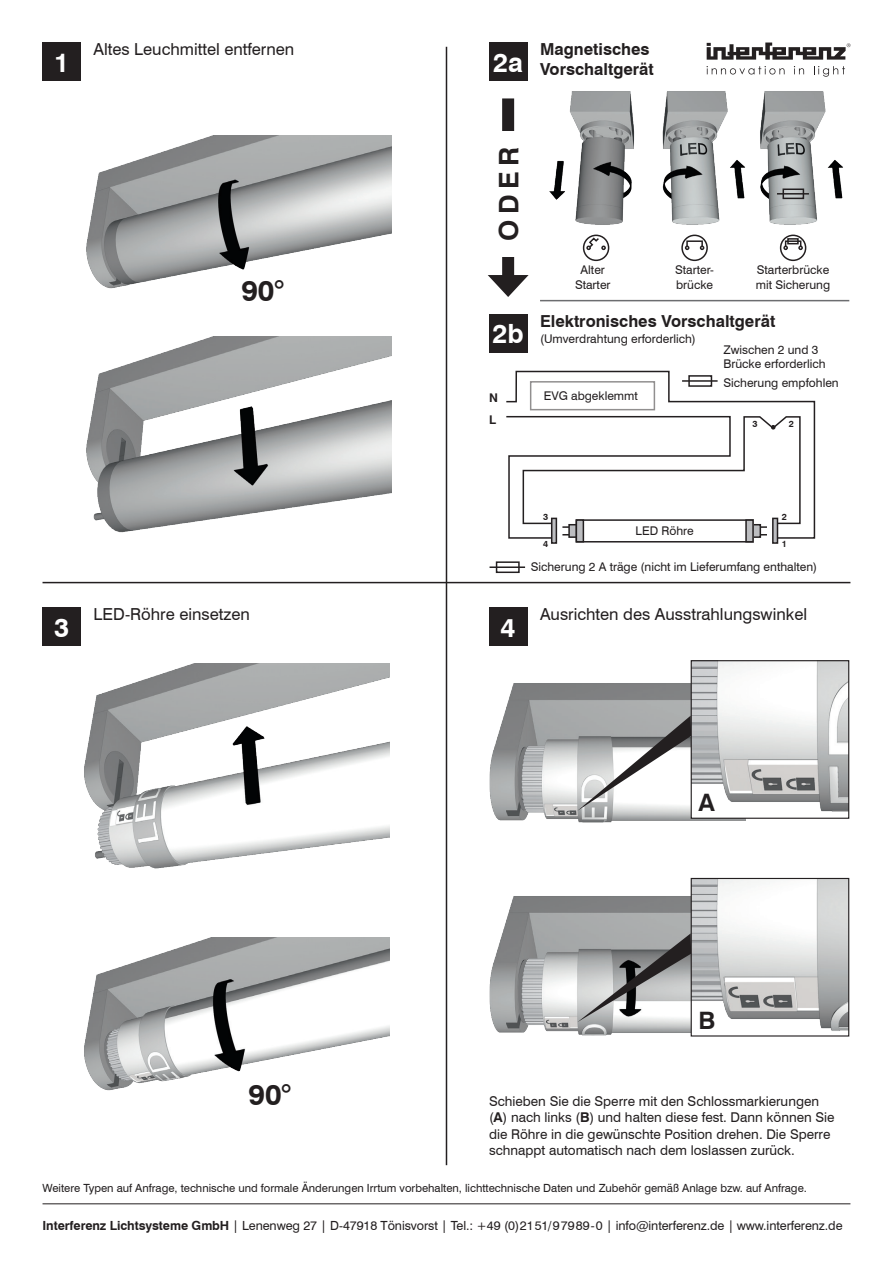
<style>
.page{position:relative;width:893px;height:1263px;background:#fff}
.page>*{position:absolute;margin:0;border:0;box-sizing:border-box;transform-origin:0 0}
.t1{font:700 29.1px "Swiss 721 BT";color:#231f20}
.t2{font:700 27px "Swiss 721 BT";color:#231f20}
.t3{font:700 26.55px "Swiss 721 BT";color:#fff}
.t4{font:700 24px "Swiss 721 BT";color:#231f20}
.t5{font:16.5px "Swiss 721 BT";color:#231f20}
.t6{font:700 16.5px/20px "Swiss 721 BT";color:#231f20}
.t7{font:13.5px/16.2px "Swiss 721 BT";color:#231f20}
.t8{font:12.6px "Swiss 721 BT";letter-spacing:-.005em;color:#231f20}
.t9{font:12px/14.4px "Swiss 721 BT";color:#231f20}
.t10{font:700 12px/21.5px "Swiss 721 BT";color:#231f20}
.t11{font:11.25px "Swiss 721 BT";color:#231f20}
.t12{font:700 9px "Swiss 721 BT";color:#231f20}
.s1{font-weight:700}
</style>
<div class="page">
<hr style="left:43px;top:1203px;width:807px;height:1px;background:#231f20">
<svg style="left:707px;top:43px;width:143px;height:17px"></svg>
<svg style="left:707px;top:66px;width:78px;height:9px"></svg>
<svg style="left:794px;top:66px;width:10px;height:8px"></svg>
<svg style="left:814px;top:66px;width:31px;height:9px"></svg>
<div style="left:43px;top:43px;width:38px;height:38px;background:#231f20"></div>
<div style="left:43px;top:607px;width:38px;height:39px;background:#231f20"></div>
<div style="left:489px;top:43px;width:38px;height:38px;background:#231f20"></div>
<div style="left:489px;top:314px;width:38px;height:38px;background:#231f20"></div>
<div style="left:489px;top:607px;width:38px;height:39px;background:#231f20"></div>
<img style="left:549px;top:91px;width:196px;height:148px">
<img style="left:760px;top:75px;width:83px;height:164px">
<img style="left:86px;top:135px;width:306px;height:202px">
<img style="left:86px;top:337px;width:306px;height:196px">
<img style="left:84px;top:663px;width:305px;height:206px">
<img style="left:84px;top:938px;width:305px;height:153px">
<img style="left:489px;top:672px;width:257px;height:151px">
<img style="left:693px;top:662px;width:154px;height:155px">
<div style="left:691px;top:660px;width:158px;height:159px;border:1px solid #231f20"></div>
<svg style="left:577px;top:716px;width:114px;height:95px"></svg>
<img style="left:489px;top:885px;width:257px;height:152px">
<img style="left:693px;top:880px;width:154px;height:154px">
<div style="left:691px;top:878px;width:158px;height:158px;border:1px solid #231f20"></div>
<svg style="left:577px;top:933px;width:114px;height:89px;background:#a1a2a2"></svg>
<hr style="left:446px;top:47px;width:1px;height:1118px;background:#231f20">
<hr style="left:43px;top:582px;width:807px;height:1px;background:#231f20">
<hr style="left:540px;top:300px;width:309px;height:1px;background:#6c6d70">
<div style="left:502px;top:98px;width:12px;height:186px;background:#231f20"></div>
<svg style="left:488px;top:275px;width:41px;height:22px"></svg>
<div style="left:479px;top:131px;width:58px;height:125px;background:#fff"></div>
<div style="left:682px;top:235px;width:25px;height:25px;background:#fff;border-radius:50%"></div>
<div style="left:681px;top:235px;width:27px;height:26px;border:2px solid #231f20;border-radius:50%"></div>
<svg style="left:685px;top:246px;width:4px;height:4px"></svg>
<svg style="left:700px;top:246px;width:4px;height:4px"></svg>
<div style="left:686px;top:240px;width:17px;height:7px;border:2px solid #231f20"></div>
<svg style="left:781px;top:235px;width:25px;height:25px"></svg>
<div style="left:780px;top:235px;width:26px;height:26px;border:2px solid #231f20;border-radius:50%"></div>
<svg style="left:783px;top:246px;width:5px;height:4px"></svg>
<svg style="left:798px;top:246px;width:5px;height:4px"></svg>
<div style="left:785px;top:240px;width:16px;height:7px;border:2px solid #231f20"></div>
<div style="left:787px;top:238px;width:12px;height:6px;border:2px solid #231f20"></div>
<div style="left:583px;top:235px;width:26px;height:26px;border:2px solid #231f20;border-radius:50%"></div>
<svg style="left:586px;top:236px;width:20px;height:14px"></svg>
<div style="left:782px;top:188px;width:22px;height:11px;border:2px solid #231f20"></div>
<hr style="left:777px;top:193px;width:32px;height:2px;background:#231f20">
<div style="left:496px;top:561px;width:24px;height:12px;border:2px solid #231f20"></div>
<hr style="left:490px;top:566px;width:35px;height:2px;background:#231f20">
<svg style="left:506px;top:370px;width:310px;height:169px"></svg>
<div style="left:531px;top:382px;width:123px;height:28px;background:#fff"></div>
<div style="left:551px;top:518px;width:6px;height:26px;border:2px solid #231f20"></div>
<div style="left:772px;top:518px;width:6px;height:26px;border:2px solid #231f20"></div>
<div style="left:576px;top:519px;width:178px;height:23px;border:2px solid #231f20"></div>
<div style="left:576px;top:519px;width:8px;height:23px;border:2px solid #231f20"></div>
<div style="left:745px;top:519px;width:9px;height:23px;border:2px solid #231f20"></div>
<div style="left:688px;top:375px;width:24px;height:12px;border:2px solid #231f20"></div>
<hr style="left:682px;top:380px;width:36px;height:2px;background:#231f20">
<svg style="left:506px;top:415px;width:295px;height:124px"></svg>
<h3 class="t3" style="left:54px;top:46px;width:17px">1</h3>
<h3 class="t5" style="left:94px;top:39px;width:202px">Altes Leuchmittel entfernen</h3>
<h1 class="t1" style="left:241px;top:273px;width:44px">90°</h1>
<h3 class="t3" style="left:54px;top:611px;width:17px">3</h3>
<h3 class="t5" style="left:94px;top:604px;width:158px">LED-Röhre einsetzen</h3>
<h1 class="t1" style="left:249px;top:1077px;width:44px">90°</h1>
<h3 class="t3" style="left:493px;top:46px;width:31px">2a</h3>
<h3 class="t6" style="left:540px;top:39px;width:115px">Magnetisches<br>Vorschaltgerät</h3>
<h2 class="t2" style="left:492px;top:241px;width:96px;rotate:-90deg">ODER</h2>
<h3 class="t3" style="left:492px;top:318px;width:33px">2b</h3>
<p class="t10" style="left:489px;top:387px;width:10px">N<br>L</p>
<p class="t9" style="left:575px;top:263px;width:37px;text-align:center">Alter<br>Starter</p>
<p class="t9" style="left:675px;top:263px;width:40px">Starter&shy;brücke</p>
<p class="t9" style="left:756px;top:263px;width:76px">Starterbrücke mit Sicherung</p>
<h3 class="t6" style="left:540px;top:311px;width:237px">Elektronisches Vorschaltgerät</h3>
<p class="t9" style="left:540px;top:332px;width:157px">(Umverdrahtung erforderlich)</p>
<p class="t9" style="left:723px;top:342px;width:103px">Zwischen 2 und 3<br>Brücke erforderlich</p>
<p class="t9" style="left:723px;top:375px;width:117px">Sicherung empfohlen</p>
<p class="t9" style="left:544px;top:388px;width:96px">EVG abgeklemmt</p>
<p class="t12" style="left:753px;top:418px;width:7px">3</p>
<p class="t12" style="left:789px;top:418px;width:7px">2</p>
<h3 class="t3" style="left:501px;top:611px;width:17px">4</h3>
<p class="t12" style="left:543px;top:511px;width:7px">3</p>
<p class="t9" style="left:636px;top:524px;width:60px">LED Röhre</p>
<p class="t12" style="left:782px;top:511px;width:7px">2</p>
<p class="t12" style="left:543px;top:538px;width:7px">4</p>
<p class="t12" style="left:782px;top:538px;width:7px">1</p>
<p class="t9" style="left:531px;top:559px;width:288px">Sicherung 2 A träge (nicht im Lieferumfang enthalten)</p>
<h3 class="t5" style="left:540px;top:604px;width:269px">Ausrichten des Ausstrahlungswinkel</h3>
<h3 class="t4" style="left:698px;top:788px;width:18px">A</h3>
<h3 class="t4" style="left:698px;top:1006px;width:18px">B</h3>
<p class="t7" style="left:489px;top:1093px;width:347px">Schieben Sie die Sperre mit den Schlossmarkierungen (<span class="s1">A</span>) nach links (<span class="s1">B</span>) und halten diese fest. Dann können Sie die Röhre in die gewünschte Position drehen. Die Sperre schnappt automatisch nach dem loslassen zurück.</p>
<p class="t11" style="left:43px;top:1181px;width:766px">Weitere Typen auf Anfrage, technische und formale Änderungen Irrtum vorbehalten, lichttechnische Daten und Zubehör gemäß Anlage bzw. auf Anfrage.</p>
<p class="t8" style="left:43px;top:1218px;width:802px"><span class="s1">Interferenz Lichtsysteme GmbH</span> | Lenenweg 27 | D-47918 Tönisvorst | Tel.: +49 (0)2151/97989-0 | info@interferenz.de | www.interferenz.de</p>
</div>
